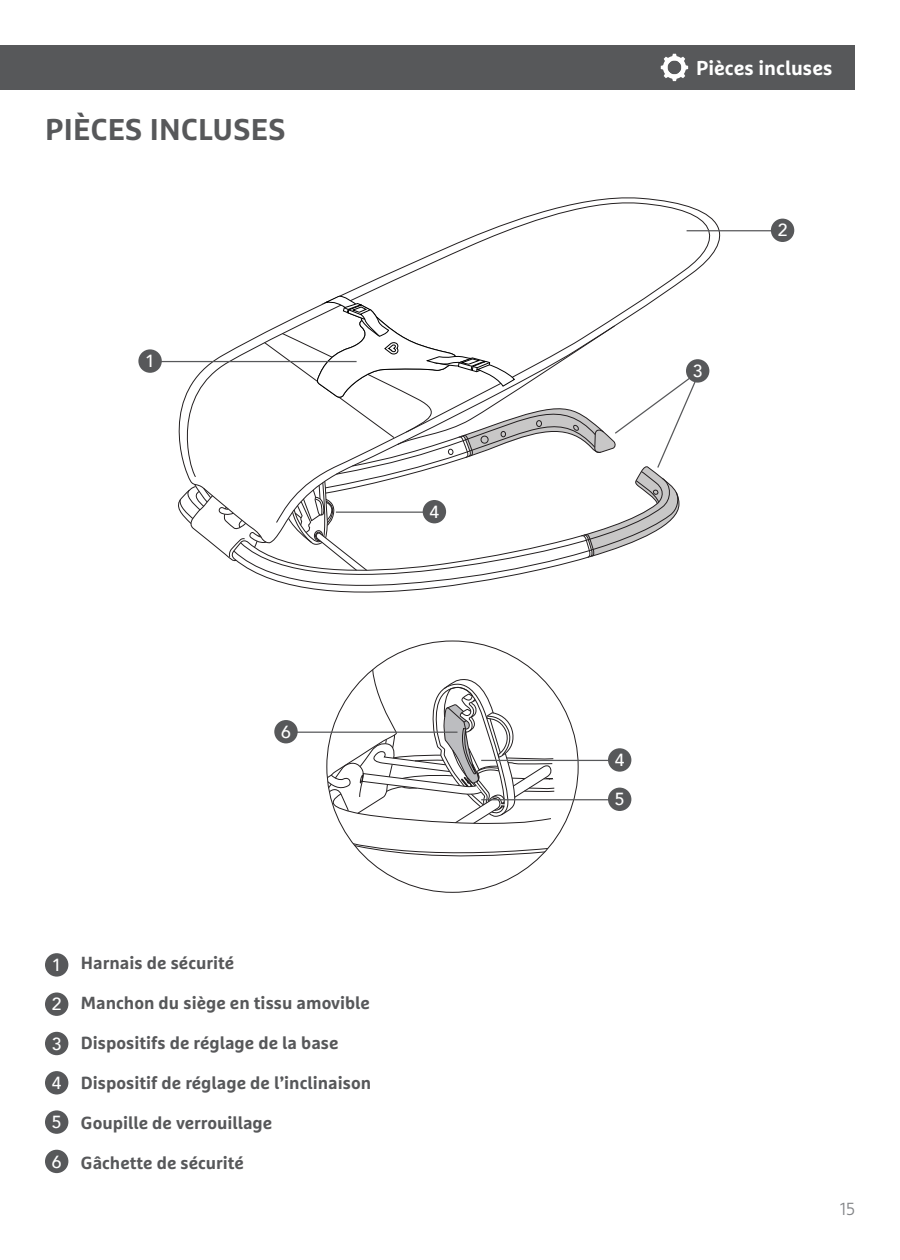
<style>
.page{position:relative;width:900px;height:1260px;background:#fff}
.page>*{position:absolute;margin:0;border:0;box-sizing:border-box;transform-origin:0 0}
.Content__Title{font:700 30px "Marselis OT";letter-spacing:.01em;color:#57585a}
.t1{font:700 20px "Marselis OT";color:#fff}
.t2{font:700 17.5px "Marselis OT";color:#57585a}
.t3{font:500 17.5px "Avenir";color:#fff}
.t4{font:300 17.5px "Marselis OT";color:#828487}
</style>
<div class="page">
<div style="left:0;top:45px;width:855px;height:45px;background:#57585a"></div>
<svg style="left:661px;top:54px;width:27px;height:27px"></svg>
<svg style="left:171px;top:199px;width:554px;height:183px"></svg>
<svg style="left:346px;top:835px;width:206px;height:27px"></svg>
<svg style="left:327px;top:641px;width:229px;height:183px"></svg>
<div style="left:45px;top:953px;width:23px;height:24px;background:#57585a;border-radius:50%"></div>
<div style="left:45px;top:993px;width:23px;height:23px;background:#57585a;border-radius:50%"></div>
<div style="left:45px;top:1032px;width:23px;height:23px;background:#57585a;border-radius:50%"></div>
<div style="left:45px;top:1071px;width:23px;height:24px;background:#57585a;border-radius:50%"></div>
<div style="left:45px;top:1110px;width:23px;height:24px;background:#57585a;border-radius:50%"></div>
<div style="left:45px;top:1150px;width:23px;height:23px;background:#57585a;border-radius:50%"></div>
<hr style="left:687px;top:230px;width:96px;height:1px;background:#57585a">
<hr style="left:481px;top:760px;width:140px;height:1px;background:#57585a">
<hr style="left:481px;top:799px;width:140px;height:1px;background:#57585a">
<svg style="left:174px;top:294px;width:523px;height:296px"></svg>
<hr style="left:149px;top:361px;width:208px;height:1px;background:#57585a">
<hr style="left:280px;top:732px;width:178px;height:1px;background:#57585a">
<div style="left:423px;top:500px;width:23px;height:23px;background:#57585a;border-radius:50%"></div>
<div style="left:771px;top:219px;width:23px;height:23px;background:#57585a;border-radius:50%"></div>
<div style="left:608px;top:748px;width:23px;height:24px;background:#57585a;border-radius:50%"></div>
<div style="left:608px;top:788px;width:23px;height:23px;background:#57585a;border-radius:50%"></div>
<div style="left:686px;top:359px;width:23px;height:24px;background:#57585a;border-radius:50%"></div>
<div style="left:138px;top:349px;width:24px;height:24px;background:#57585a;border-radius:50%"></div>
<div style="left:274px;top:720px;width:24px;height:23px;background:#57585a;border-radius:50%"></div>
<p class="Content__Title" style="left:45px;top:111px;width:242px">PIÈCES INCLUSES</p>
<p class="t3" style="left:145px;top:346px;width:11px">1</p>
<p class="t3" style="left:281px;top:717px;width:11px">6</p>
<p class="t3" style="left:430px;top:497px;width:11px">4</p>
<p class="t3" style="left:52px;top:950px;width:11px">1</p>
<p class="t3" style="left:52px;top:989px;width:11px">2</p>
<p class="t3" style="left:52px;top:1029px;width:11px">3</p>
<p class="t3" style="left:52px;top:1068px;width:11px">4</p>
<p class="t3" style="left:52px;top:1107px;width:11px">5</p>
<p class="t3" style="left:52px;top:1146px;width:11px">6</p>
<p class="t2" style="left:81px;top:952px;width:155px">Harnais de sécurité</p>
<p class="t2" style="left:81px;top:992px;width:291px">Manchon du siège en tissu amovible</p>
<p class="t2" style="left:81px;top:1032px;width:259px">Dispositifs de réglage de la base</p>
<p class="t2" style="left:81px;top:1072px;width:292px">Dispositif de réglage de l’inclinaison</p>
<p class="t2" style="left:81px;top:1112px;width:193px">Goupille de verrouillage</p>
<p class="t2" style="left:81px;top:1152px;width:165px">Gâchette de sécurité</p>
<p class="t1" style="left:696px;top:55px;width:138px">Pièces incluses</p>
<p class="t3" style="left:693px;top:356px;width:11px">3</p>
<p class="t3" style="left:778px;top:215px;width:11px">2</p>
<p class="t3" style="left:615px;top:745px;width:11px">4</p>
<p class="t3" style="left:615px;top:784px;width:11px">5</p>
<p class="t4" style="left:840px;top:1198px;width:17px">15</p>
</div>
